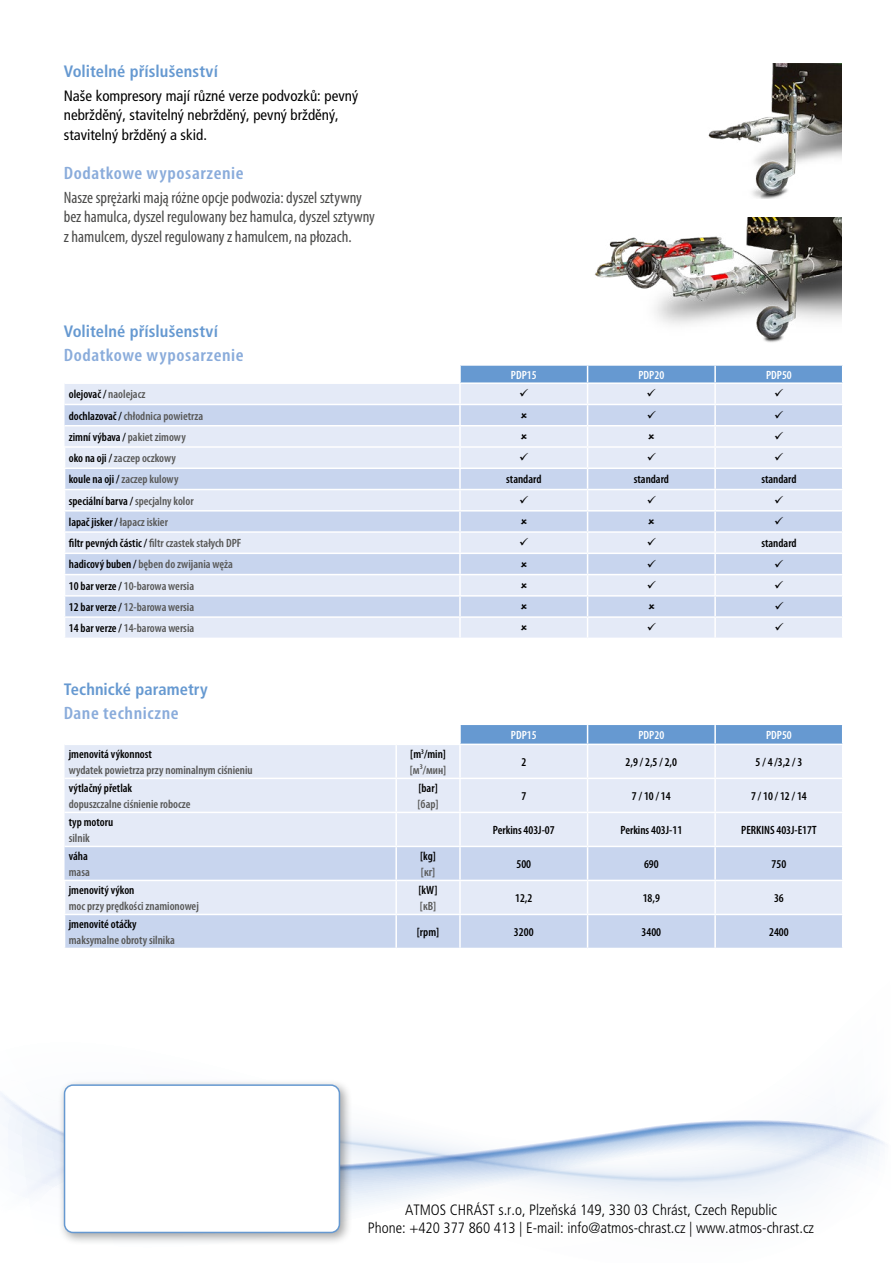
<style>
.page{position:relative;width:893px;height:1263px;background:#fff}
.page>*{position:absolute;margin:0;border:0;box-sizing:border-box;transform-origin:0 0}
.t1{font:600 condensed 18px "Myriad Pro";letter-spacing:.03em;color:#8aacdb;scale:1.1 1}
.t2{font:condensed 16.5px/19.5px "Myriad Pro";color:#4a4a49}
.t3{font:700 condensed 16.5px "Frutiger CE";letter-spacing:.005em;color:#6699d1}
.t4{font:300 condensed 15px/18px "Frutiger CE";color:#000;text-align:center}
.t5{font:condensed 15px/19.5px "Frutiger CE";color:#000}
.t6{font:600 condensed 12px/16.5px "Myriad Pro";color:#575756}
.t7{font:600 condensed 12px "Myriad Pro";color:#000}
.t8{font:600 condensed 12px "Myriad Pro";color:#fff}
.s1{color:#575756}
.s2{color:#000}
</style>
<div class="page">
<svg style="left:0;top:1092px;width:885px;height:114px"></svg>
<img style="left:708px;top:64px;width:134px;height:134px">
<img style="left:594px;top:217px;width:248px;height:126px">
<div style="left:65px;top:384px;width:394px;height:254px;background:#e4eaf7"></div>
<svg style="left:65px;top:405px;width:394px;height:211px;background:#d6dff2"></svg>
<hr style="left:65px;top:404px;width:395px;height:1px;background:#fff">
<hr style="left:65px;top:425px;width:395px;height:1px;background:#fff">
<hr style="left:64px;top:446px;width:396px;height:2px;background:#fff">
<hr style="left:64px;top:467px;width:396px;height:2px;background:#fff">
<hr style="left:64px;top:489px;width:396px;height:1px;background:#fff">
<hr style="left:64px;top:510px;width:396px;height:1px;background:#fff">
<hr style="left:64px;top:531px;width:396px;height:2px;background:#fff">
<hr style="left:64px;top:553px;width:396px;height:1px;background:#fff">
<hr style="left:64px;top:574px;width:396px;height:1px;background:#fff">
<hr style="left:64px;top:595px;width:396px;height:2px;background:#fff">
<hr style="left:64px;top:616px;width:396px;height:2px;background:#fff">
<div style="left:65px;top:745px;width:777px;height:101px;background:#e4eaf7"></div>
<svg style="left:65px;top:847px;width:777px;height:101px;background:#d2dcf1"></svg>
<svg style="left:460px;top:725px;width:383px;height:19px;background:#6b9cd2"></svg>
<hr style="left:395px;top:745px;width:2px;height:33px;background:#fff">
<hr style="left:459px;top:745px;width:2px;height:33px;background:#fff">
<hr style="left:587px;top:745px;width:1px;height:33px;background:#fff">
<hr style="left:714px;top:745px;width:2px;height:33px;background:#fff">
<hr style="left:395px;top:779px;width:2px;height:33px;background:#fff">
<hr style="left:459px;top:779px;width:2px;height:33px;background:#fff">
<hr style="left:587px;top:779px;width:1px;height:33px;background:#fff">
<hr style="left:714px;top:779px;width:2px;height:33px;background:#fff">
<hr style="left:65px;top:812px;width:331px;height:1px;background:#fff">
<hr style="left:396px;top:812px;width:64px;height:1px;background:#fff">
<hr style="left:395px;top:813px;width:2px;height:33px;background:#fff">
<hr style="left:459px;top:813px;width:2px;height:33px;background:#fff">
<hr style="left:587px;top:813px;width:1px;height:33px;background:#fff">
<hr style="left:714px;top:813px;width:2px;height:33px;background:#fff">
<hr style="left:395px;top:847px;width:2px;height:33px;background:#fff">
<hr style="left:459px;top:847px;width:2px;height:33px;background:#fff">
<hr style="left:587px;top:847px;width:1px;height:33px;background:#fff">
<hr style="left:714px;top:847px;width:2px;height:33px;background:#fff">
<hr style="left:65px;top:778px;width:331px;height:1px;background:#fff">
<hr style="left:396px;top:778px;width:64px;height:1px;background:#fff">
<hr style="left:460px;top:778px;width:128px;height:1px;background:#fff">
<hr style="left:588px;top:778px;width:127px;height:1px;background:#fff">
<hr style="left:715px;top:778px;width:128px;height:1px;background:#fff">
<hr style="left:64px;top:880px;width:332px;height:1px;background:#fff">
<hr style="left:396px;top:880px;width:64px;height:1px;background:#fff">
<hr style="left:395px;top:881px;width:2px;height:33px;background:#fff">
<hr style="left:460px;top:880px;width:128px;height:1px;background:#fff">
<hr style="left:459px;top:881px;width:2px;height:33px;background:#fff">
<hr style="left:588px;top:880px;width:127px;height:1px;background:#fff">
<hr style="left:587px;top:881px;width:1px;height:33px;background:#fff">
<hr style="left:715px;top:880px;width:128px;height:1px;background:#fff">
<hr style="left:714px;top:881px;width:2px;height:33px;background:#fff">
<hr style="left:64px;top:914px;width:332px;height:1px;background:#fff">
<hr style="left:396px;top:914px;width:64px;height:1px;background:#fff">
<hr style="left:395px;top:915px;width:2px;height:33px;background:#fff">
<hr style="left:460px;top:914px;width:128px;height:1px;background:#fff">
<hr style="left:459px;top:915px;width:2px;height:33px;background:#fff">
<hr style="left:588px;top:914px;width:127px;height:1px;background:#fff">
<hr style="left:587px;top:915px;width:1px;height:33px;background:#fff">
<hr style="left:715px;top:914px;width:128px;height:1px;background:#fff">
<hr style="left:714px;top:915px;width:2px;height:33px;background:#fff">
<hr style="left:460px;top:812px;width:128px;height:1px;background:#fff">
<hr style="left:588px;top:812px;width:127px;height:1px;background:#fff">
<hr style="left:715px;top:812px;width:128px;height:1px;background:#fff">
<div style="left:58px;top:1078px;width:294px;height:167px;background:#000;opacity:.35"></div>
<div style="left:65px;top:1085px;width:274px;height:147px;background:#fff;border-radius:9px"></div>
<div style="left:64px;top:1084px;width:276px;height:149px;border:2px solid #6699d1;border-radius:9px"></div>
<svg style="left:459px;top:366px;width:384px;height:272px;background:#d4dff2"></svg>
<h2 class="t3" style="left:64px;top:62px;width:156px">Volitelné příslušenství</h2>
<p class="t5" style="left:64px;top:86px;width:296px">Naše kompresory mají různé verze podvozků: pevný nebržděný, stavitelný nebržděný, pevný bržděný, stavitelný bržděný a skid.</p>
<h1 class="t1" style="left:64px;top:162px;width:165px">Dodatkowe wyposarzenie</h1>
<h2 class="t2" style="left:64px;top:187px;width:313px">Nasze sprężarki mają różne opcje podwozia: dyszel sztywny bez hamulca, dyszel regulowany bez hamulca, dyszel sztywny z hamulcem, dyszel regulowany z hamulcem, na płozach.</h2>
<h2 class="t3" style="left:64px;top:322px;width:156px">Volitelné příslušenství</h2>
<h1 class="t1" style="left:64px;top:344px;width:165px">Dodatkowe wyposarzenie</h1>
<p class="t8" style="left:511px;top:368px;width:27px">PDP15</p>
<p class="t8" style="left:638px;top:368px;width:27px">PDP20</p>
<p class="t8" style="left:766px;top:368px;width:27px">PDP50</p>
<p class="t7" style="left:69px;top:387px;width:78px">olejovač / <span class="s1">naolejacz</span></p>
<p class="t6" style="left:69px;top:407px;width:136px"><span class="s2">dochlazovač /</span> chłodnica powietrza</p>
<p class="t7" style="left:69px;top:429px;width:119px">zimní výbava / <span class="s1">pakiet zimowy</span></p>
<p class="t6" style="left:69px;top:450px;width:109px"><span class="s2">oko na oji /</span> zaczep oczkowy</p>
<p class="t6" style="left:69px;top:471px;width:111px"><span class="s2">koule na oji /</span> zaczep kulowy</p>
<p class="t7" style="left:506px;top:472px;width:37px">standard</p>
<p class="t7" style="left:634px;top:472px;width:37px">standard</p>
<p class="t7" style="left:761px;top:472px;width:37px">standard</p>
<p class="t7" style="left:69px;top:493px;width:126px">speciální barva / <span class="s1">specjalny kolor</span></p>
<p class="t7" style="left:69px;top:515px;width:101px">lapač jisker / <span class="s1">łapacz iskier</span></p>
<p class="t6" style="left:69px;top:535px;width:174px"><span class="s2">filtr pevných částic /</span> filtr czastek stałych DPF</p>
<p class="t7" style="left:761px;top:536px;width:37px">standard</p>
<p class="t6" style="left:69px;top:556px;width:165px"><span class="s2">hadicový buben /</span> bęben do zwijania węża</p>
<p class="t6" style="left:69px;top:577px;width:127px"><span class="s2">10 bar verze /</span> 10-barowa wersia</p>
<p class="t6" style="left:69px;top:598px;width:127px"><span class="s2">12 bar verze /</span> 12-barowa wersia</p>
<p class="t6" style="left:69px;top:620px;width:127px"><span class="s2">14 bar verze /</span> 14-barowa wersia</p>
<h2 class="t3" style="left:64px;top:680px;width:146px">Technické parametry</h2>
<h1 class="t1" style="left:64px;top:701px;width:106px">Dane techniczne</h1>
<p class="t7" style="left:69px;top:746px;width:85px">jmenovitá výkonnost</p>
<p class="t6" style="left:69px;top:762px;width:185px">wydatek powietrza przy nominalnym ciśnieniu</p>
<p class="t7" style="left:69px;top:780px;width:65px">výtlačný přetlak</p>
<p class="t6" style="left:69px;top:796px;width:123px">dopuszczalne ciśnienie robocze</p>
<p class="t7" style="left:69px;top:814px;width:46px">typ motoru</p>
<p class="t6" style="left:69px;top:830px;width:22px">silnik</p>
<p class="t7" style="left:69px;top:848px;width:21px">váha</p>
<p class="t6" style="left:69px;top:864px;width:23px">masa</p>
<p class="t7" style="left:69px;top:882px;width:67px">jmenovitý výkon</p>
<p class="t6" style="left:69px;top:898px;width:132px">moc przy prędkości znamionowej</p>
<p class="t7" style="left:69px;top:916px;width:69px">jmenovité otáčky</p>
<p class="t6" style="left:69px;top:932px;width:108px">maksymalne obroty silnika</p>
<p class="t8" style="left:511px;top:728px;width:27px">PDP15</p>
<p class="t8" style="left:638px;top:728px;width:27px">PDP20</p>
<p class="t8" style="left:766px;top:728px;width:27px">PDP50</p>
<p class="t6" style="left:410px;top:745px;width:38px"><span class="s2">[m</span><sup>3</sup><span class="s2">/min] </span>[м³/мин]</p>
<p class="t7" style="left:521px;top:754px;width:6px">2</p>
<p class="t7" style="left:626px;top:754px;width:53px">2,9 / 2,5 / 2,0</p>
<p class="t7" style="left:756px;top:754px;width:48px">5 / 4 /3,2 / 3</p>
<p class="t7" style="left:418px;top:780px;width:21px">[bar]</p>
<p class="t6" style="left:418px;top:796px;width:23px">[бар]</p>
<p class="t7" style="left:420px;top:848px;width:17px">[kg]</p>
<p class="t6" style="left:421px;top:864px;width:16px">[кг]</p>
<p class="t7" style="left:419px;top:882px;width:21px">[kW]</p>
<p class="t6" style="left:420px;top:898px;width:18px">[кВ]</p>
<p class="t7" style="left:521px;top:788px;width:6px">7</p>
<p class="t7" style="left:632px;top:788px;width:40px">7 / 10 / 14</p>
<p class="t7" style="left:751px;top:788px;width:57px">7 / 10 / 12 / 14</p>
<p class="t7" style="left:493px;top:822px;width:63px">Perkins 403J-07</p>
<p class="t7" style="left:620px;top:822px;width:63px">Perkins 403J-11</p>
<p class="t7" style="left:741px;top:822px;width:77px">PERKINS 403J-E17T</p>
<p class="t7" style="left:516px;top:856px;width:16px">500</p>
<p class="t7" style="left:644px;top:856px;width:16px">690</p>
<p class="t7" style="left:772px;top:856px;width:16px">750</p>
<p class="t7" style="left:515px;top:890px;width:19px">12,2</p>
<p class="t7" style="left:643px;top:890px;width:19px">18,9</p>
<p class="t7" style="left:774px;top:890px;width:11px">36</p>
<p class="t7" style="left:417px;top:925px;width:24px">[rpm]</p>
<p class="t7" style="left:514px;top:925px;width:21px">3200</p>
<p class="t7" style="left:641px;top:925px;width:21px">3400</p>
<p class="t7" style="left:769px;top:925px;width:21px">2400</p>
<p class="t4" style="left:368px;top:1201px;width:448px">ATMOS CHRÁST s.r.o, Plzeňská 149, 330 03 Chrást, Czech Republic<br>Phone: +420 377 860 413 | E-mail: info@atmos-chrast.cz | www.atmos-chrast.cz</p>
</div>
